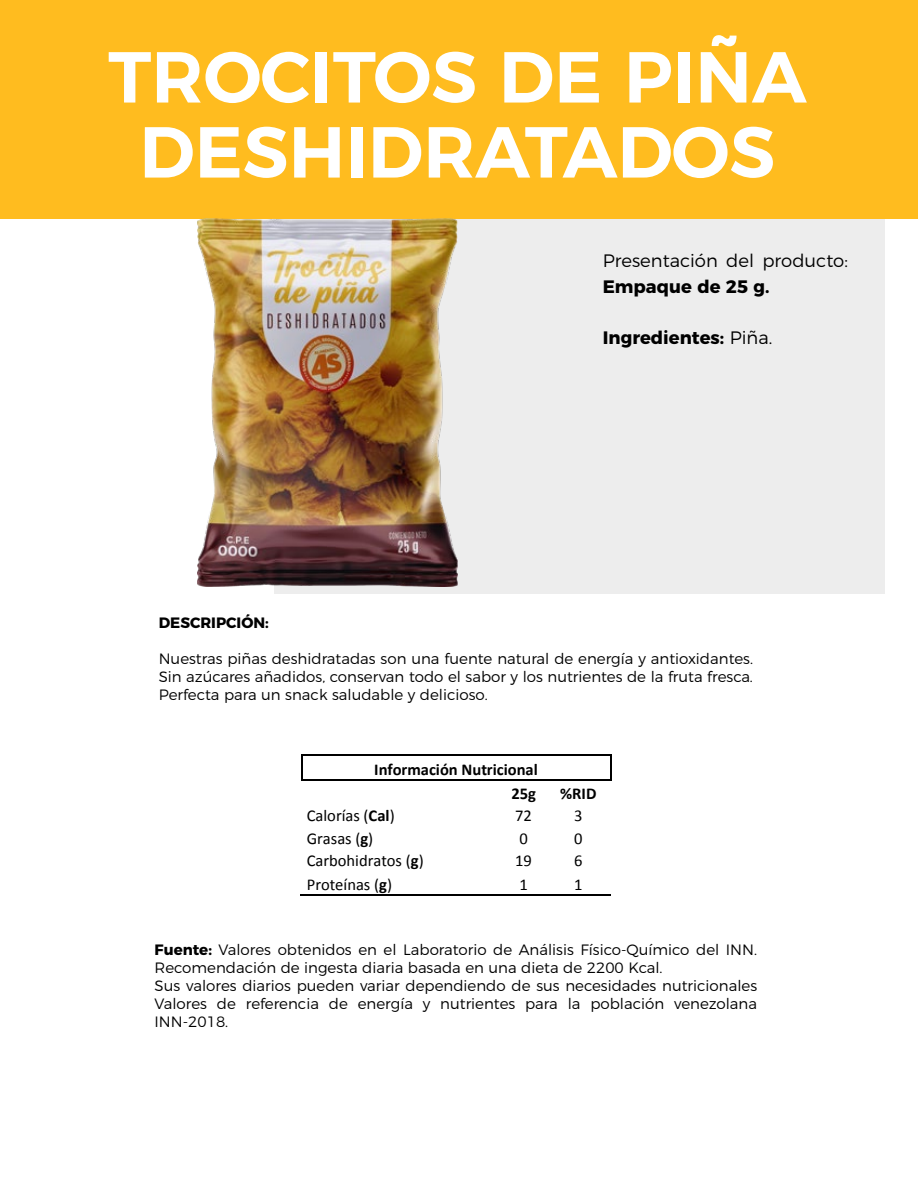
<style>
.page{position:relative;width:918px;height:1188px;background:#fff}
.page>*{position:absolute;margin:0;border:0;box-sizing:border-box;transform-origin:0 0}
.t1{font:600 72px/75px "Montserrat";color:#fff;text-align:center}
.t2{font:700 18px "Montserrat";color:#000}
.t3{font:300 18px "Montserrat";color:#000}
.t4{font:16.5px "Calibri";color:#000}
.t5{font:700 16.5px/24px "Calibri";color:#000;text-align:right}
.t6{font:300 15px/18px "Montserrat";color:#000;text-align:justify}
.t7{font:700 15px "Montserrat";color:#000}
.s1{font-weight:300}
.s2{font-weight:700}
</style>
<div class="page">
<div style="left:274px;top:179px;width:611px;height:415px;background:#ededed"></div>
<div style="left:0;top:0;width:918px;height:219px;background:#ffbc1f"></div>
<hr style="left:302px;top:754px;width:308px;height:1px;background:#000">
<svg style="left:301px;top:754px;width:3px;height:27px"></svg>
<hr style="left:304px;top:779px;width:197px;height:2px;background:#000">
<hr style="left:503px;top:779px;width:43px;height:2px;background:#000">
<hr style="left:548px;top:779px;width:62px;height:2px;background:#000">
<svg style="left:610px;top:754px;width:1px;height:27px"></svg>
<hr style="left:300px;top:894px;width:201px;height:2px;background:#000">
<hr style="left:502px;top:894px;width:44px;height:2px;background:#000">
<hr style="left:547px;top:894px;width:64px;height:2px;background:#000">
<img style="left:197px;top:219px;width:261px;height:368px">
<h1 class="t1" style="left:108px;top:34px;width:700px">TROCITOS DE PIÑA<br>DESHIDRATADOS</h1>
<p class="t3" style="left:603px;top:247px;width:247px">Presentación del producto:</p>
<p class="t2" style="left:603px;top:271px;width:168px">Empaque de 25 g.</p>
<p class="t2" style="left:603px;top:322px;width:171px">Ingredientes: <span class="s1">Piña.</span></p>
<p class="t7" style="left:159px;top:610px;width:112px">DESCRIPCIÓN:</p>
<p class="t6" style="left:159px;top:648px;width:596px">Nuestras piñas deshidratadas son una fuente natural de energía y antioxidantes.<br>Sin azúcares añadidos, conservan todo el sabor y los nutrientes de la fruta fresca.<br>Perfecta para un snack saludable y delicioso.</p>
<p class="t5" style="left:374px;top:757px;width:165px">Información Nutricional<br>25g</p>
<p class="t5" style="left:560px;top:781px;width:38px">%RID</p>
<p class="t4" style="left:307px;top:805px;width:89px">Calorías (<span class="s2">Cal</span>)</p>
<p class="t4" style="left:515px;top:805px;width:18px">72</p>
<p class="t4" style="left:574px;top:805px;width:10px">3</p>
<p class="t4" style="left:307px;top:828px;width:68px">Grasas (<span class="s2">g</span>)</p>
<p class="t4" style="left:520px;top:828px;width:10px">0</p>
<p class="t4" style="left:574px;top:828px;width:10px">0</p>
<p class="t4" style="left:307px;top:850px;width:118px">Carbohidratos (<span class="s2">g</span>)</p>
<p class="t4" style="left:515px;top:850px;width:18px">19</p>
<p class="t4" style="left:574px;top:850px;width:10px">6</p>
<p class="t4" style="left:307px;top:874px;width:87px">Proteínas (<span class="s2">g</span>)</p>
<p class="t4" style="left:520px;top:874px;width:10px">1</p>
<p class="t4" style="left:574px;top:874px;width:10px">1</p>
<p class="t6" style="left:155px;top:940px;width:604px;text-align:left"><span class="s2">Fuente:</span> Valores obtenidos en el Laboratorio de Análisis Físico-Químico del INN.<br>Recomendación de ingesta diaria basada en una dieta de 2200 Kcal.<br>Sus valores diarios pueden variar dependiendo de sus necesidades nutricionales Valores de referencia de energía y nutrientes para la población venezolana INN-2018.</p>
</div>
